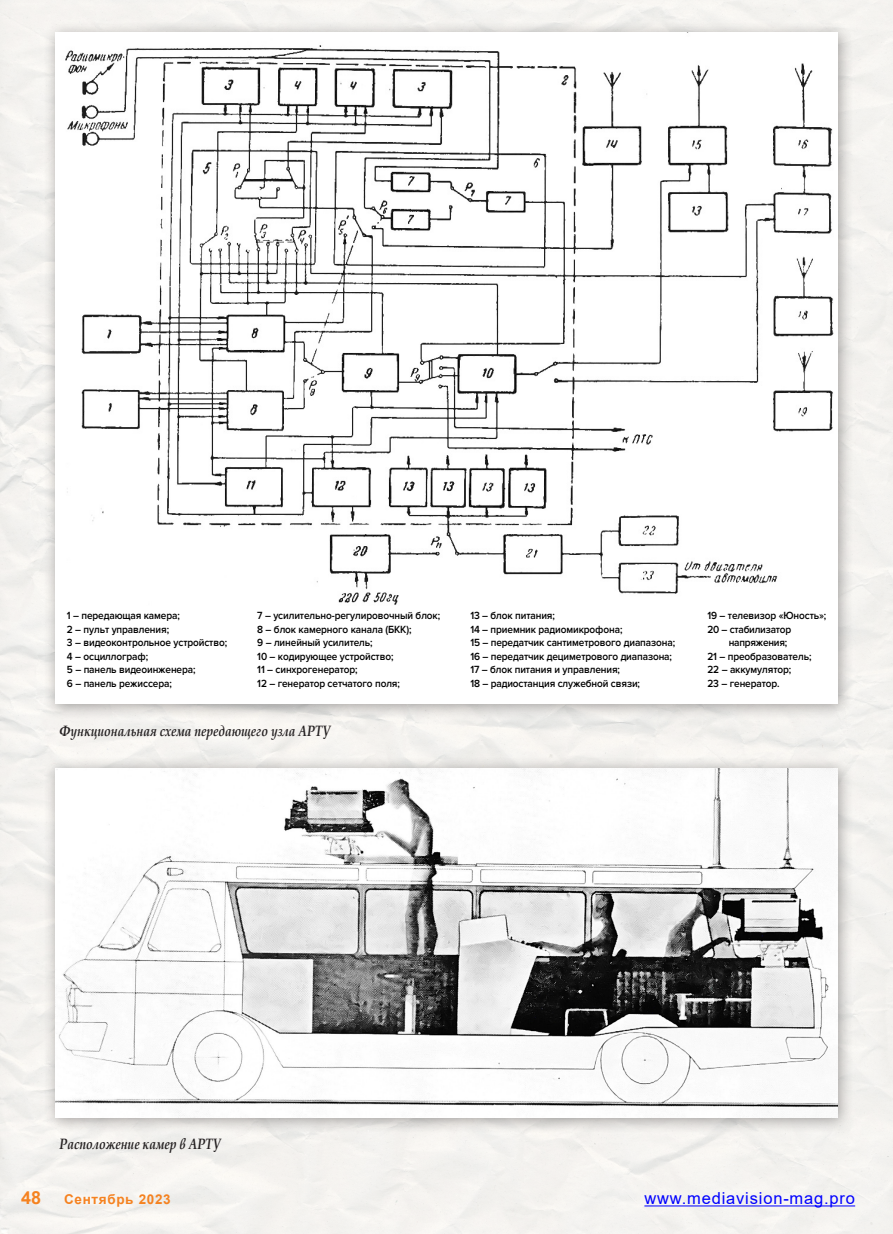
<style>
.page{position:relative;width:893px;height:1234px;background:#fff}
.page>*{position:absolute;margin:0;border:0;box-sizing:border-box;transform-origin:0 0}
.t1{font:700 18px "Arial";color:#f58220}
.t2{font:16.5px "Arial";letter-spacing:.05em;color:#00f}
.t3{font:italic 700 15px "Book Antiqua";color:#231f20;scale:.8 1}
.t4{font:700 13.5px "Arial";letter-spacing:.05em;color:#f58220}
.t5{font:600 10.8px/13.5px "Proxima Nova";letter-spacing:-.01em;color:#000;scale:.93 1}
</style>
<div class="page">
<div style="left:43px;top:20px;width:811px;height:699px;background:#231f20;opacity:.4"></div>
<div style="left:55px;top:33px;width:783px;height:670px;background:#fff"></div>
<img style="left:65px;top:45px;width:769px;height:560px">
<div style="left:43px;top:755px;width:811px;height:378px;background:#231f20;opacity:.4"></div>
<img style="left:55px;top:768px;width:783px;height:349px">
<hr style="left:644px;top:1205px;width:211px;height:1px;background:#00f">
<p class="t5" style="left:67px;top:609px;width:174px">1 – передающая камера;<br>2 – пульт управления;<br>3 – видеоконтрольное устройство;<br>4 – осциллограф;<br>5 – панель видеоинженера;<br>6 – панель режиссера;</p>
<p class="t5" style="left:257px;top:609px;width:198px">7 – усилительно-регулировочный блок;<br>8 – блок камерного канала (БКК);<br>9 – линейный усилитель;<br>10 – кодирующее устройство;<br>11 – синхрогенератор;<br>12 – генератор сетчатого поля;</p>
<p class="t5" style="left:470px;top:609px;width:222px">13 – блок питания;<br>14 – приемник радиомикрофона;<br>15 – передатчик сантиметрового диапазона; 16 – передатчик дециметрового диапазона; 17 – блок питания и управления;<br>18 – радиостанция служебной связи;</p>
<p class="t5" style="left:707px;top:609px;width:129px">19 – телевизор «Юность»;</p>
<p class="t5" style="left:707px;top:622px;width:92px">20 – стабилизатор</p>
<p class="t5" style="left:729px;top:636px;width:65px">напряжения;</p>
<p class="t5" style="left:707px;top:649px;width:113px">21 – преобразователь;</p>
<p class="t5" style="left:707px;top:663px;width:92px">22 – аккумулятор;</p>
<p class="t5" style="left:707px;top:676px;width:79px">23 – генератор.</p>
<h3 class="t3" style="left:60px;top:720px;width:340px">Функциональная схема передающего узла АРТУ</h3>
<h3 class="t3" style="left:60px;top:1133px;width:203px">Расположение камер в АРТУ</h3>
<h1 class="t1" style="left:21px;top:1184px;width:22px">48</h1>
<p class="t4" style="left:64px;top:1189px;width:108px">Сентябрь 2023</p>
<h2 class="t2" style="left:644px;top:1186px;width:212px">www.mediavision-mag.pro</h2>
</div>
